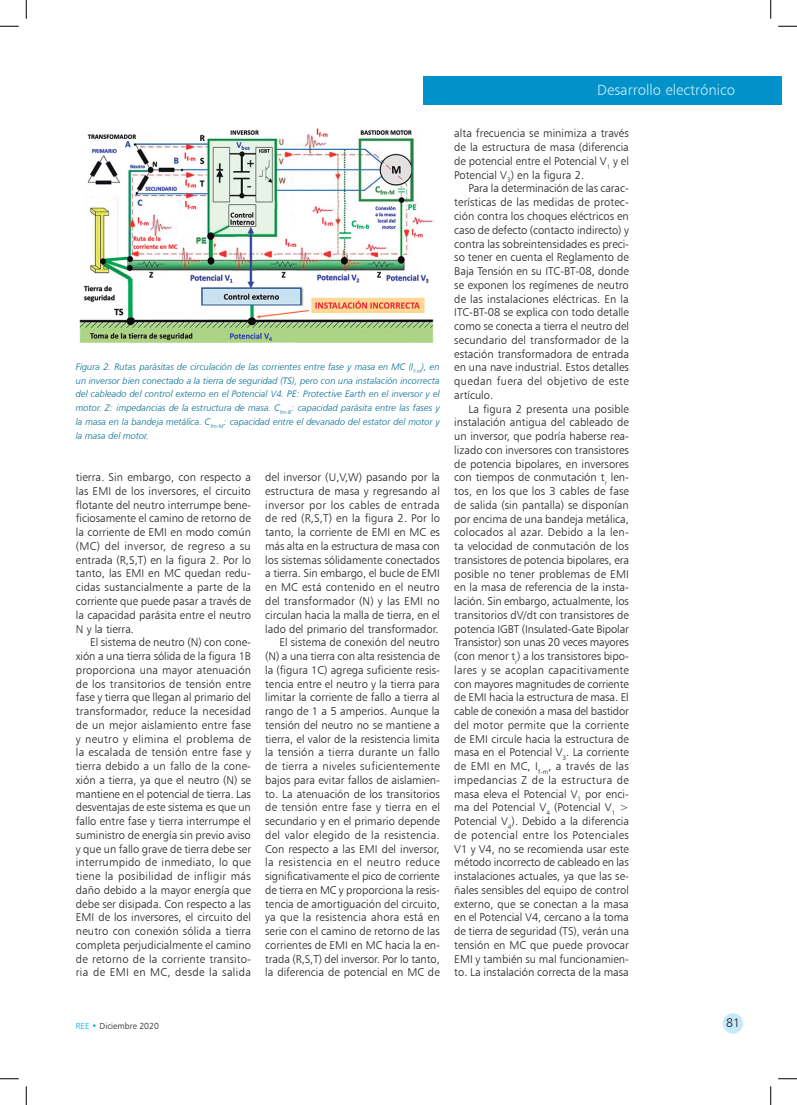
<style>
.page{position:relative;width:797px;height:1105px;background:#fff}
.page>*{position:absolute;margin:0;border:0;box-sizing:border-box;transform-origin:0 0}
.t1{font:15px "Humanist 777 BT Light B";color:#c6eafa}
.t2{font:12.5px "Humanist 777 BT Light B";color:#231f20}
.TEXTO_ARTICULO{font:11.25px/13.8px "Humanist 777 BT Light B";color:#231f20;text-align:justify}
.AUTOR_ARTICULO{font:9.38px/13.8px "Humanist 777 BT Light Italic B";color:#006c91;text-align:justify}
.t3{font:8.75px "Humanist 777 BT Light B";color:#231f20}
.s1{color:#00aeef}
</style>
<div class="page">
<div style="left:423px;top:76px;width:358px;height:29px;background:#0092c8"></div>
<div style="left:722px;top:1013px;width:21px;height:20px;background:#c6eafa;border-radius:50%"></div>
<img style="left:79px;top:129px;width:355px;height:214px">
<svg style="left:0;top:25px;width:19px;height:2px"></svg>
<svg style="left:778px;top:25px;width:19px;height:2px"></svg>
<svg style="left:0;top:1078px;width:19px;height:1px"></svg>
<svg style="left:778px;top:1078px;width:19px;height:1px"></svg>
<svg style="left:25px;top:0;width:2px;height:19px"></svg>
<svg style="left:25px;top:1086px;width:2px;height:19px"></svg>
<svg style="left:770px;top:0;width:1px;height:19px"></svg>
<svg style="left:770px;top:1086px;width:1px;height:19px"></svg>
<p class="AUTOR_ARTICULO" style="left:76px;top:359px;width:365px">Figura 2. Rutas parásitas de circulación de las corrientes entre fase y masa en MC (I<sub>f-m</sub>), en un inversor bien conectado a la tierra de seguridad (TS), pero con una instalación incorrecta del cableado del control externo en el Potencial V4. PE: Protective Earth en el inversor y el motor. Z: impedancias de la estructura de masa. C<sub>fm-B</sub>: capacidad parásita entre las fases y la masa en la bandeja metálica. C<sub>fm-M</sub>: capacidad entre el devanado del estator del motor y la masa del motor.</p>
<p class="TEXTO_ARTICULO" style="left:76px;top:470px;width:177px">tierra. Sin embargo, con respecto a las EMI de los inversores, el circuito flotante del neutro interrumpe bene&shy;ficiosamente el camino de retorno de la corriente de EMI en modo común (MC) del inversor, de regreso a su entrada (R,S,T) en la figura 2. Por lo tanto, las EMI en MC quedan redu&shy;cidas sustancialmente a parte de la corriente que puede pasar a través de la capacidad parásita entre el neutro N y la tierra.</p>
<p class="TEXTO_ARTICULO" style="left:76px;top:635px;width:177px;text-indent:14px">El sistema de neutro (N) con cone&shy;xión a una tierra sólida de la figura 1B proporciona una mayor atenuación de los transitorios de tensión entre fase y tierra que llegan al primario del transformador, reduce la necesidad de un mejor aislamiento entre fase y neutro y elimina el problema de la escalada de tensión entre fase y tierra debido a un fallo de la cone&shy;xión a tierra, ya que el neutro (N) se mantiene en el potencial de tierra. Las desventajas de este sistema es que un fallo entre fase y tierra interrumpe el suministro de energía sin previo aviso y que un fallo grave de tierra debe ser interrumpido de inmediato, lo que tiene la posibilidad de infligir más daño debido a la mayor energía que debe ser disipada. Con respecto a las EMI de los inversores, el circuito del neutro con conexión sólida a tierra completa perjudicialmente el camino de retorno de la corriente transito&shy;ria de EMI en MC, desde la salida</p>
<p class="TEXTO_ARTICULO" style="left:265px;top:470px;width:176px">del inversor (U,V,W) pasando por la estructura de masa y regresando al inversor por los cables de entrada de red (R,S,T) en la figura 2. Por lo tanto, la corriente de EMI en MC es más alta en la estructura de masa con los sistemas sólidamente conectados a tierra. Sin embargo, el bucle de EMI en MC está contenido en el neutro del transformador (N) y las EMI no circulan hacia la malla de tierra, en el lado del primario del transformador.</p>
<p class="TEXTO_ARTICULO" style="left:265px;top:635px;width:176px;text-indent:14px">El sistema de conexión del neutro (N) a una tierra con alta resistencia de la (figura 1C) agrega suficiente resis&shy;tencia entre el neutro y la tierra para limitar la corriente de fallo a tierra al rango de 1 a 5 amperios. Aunque la tensión del neutro no se mantiene a tierra, el valor de la resistencia limita la tensión a tierra durante un fallo de tierra a niveles suficientemente bajos para evitar fallos de aislamien&shy;to. La atenuación de los transitorios de tensión entre fase y tierra en el secundario y en el primario depende del valor elegido de la resistencia.<br>Con respecto a las EMI del inversor, la resistencia en el neutro reduce significativamente el pico de corriente de tierra en MC y proporciona la resis&shy;tencia de amortiguación del circuito, ya que la resistencia ahora está en serie con el camino de retorno de las corrientes de EMI en MC hacia la en&shy;trada (R,S,T) del inversor. Por lo tanto, la diferencia de potencial en MC de</p>
<h1 class="t1" style="left:597px;top:81px;width:139px">Desarrollo electrónico</h1>
<p class="TEXTO_ARTICULO" style="left:454px;top:127px;width:176px">alta frecuencia se minimiza a través de la estructura de masa (diferencia de potencial entre el Potencial V<sub>1</sub> y el Potencial V<sub>3</sub>) en la figura 2.</p>
<p class="TEXTO_ARTICULO" style="left:454px;top:182px;width:176px;text-indent:14px">Para la determinación de las carac&shy;terísticas de las medidas de protec&shy;ción contra los choques eléctricos en caso de defecto (contacto indirecto) y contra las sobreintensidades es preci&shy;so tener en cuenta el Reglamento de Baja Tensión en su ITC-BT-08, donde se exponen los regímenes de neutro de las instalaciones eléctricas. En la ITC-BT-08 se explica con todo detalle como se conecta a tierra el neutro del secundario del transformador de la estación transformadora de entrada en una nave industrial. Estos detalles quedan fuera del objetivo de este artículo.</p>
<p class="TEXTO_ARTICULO" style="left:454px;top:402px;width:176px;text-indent:14px">La figura 2 presenta una posible instalación antigua del cableado de un inversor, que podría haberse rea&shy;lizado con inversores con transistores de potencia bipolares, en inversores con tiempos de conmutación t<sub>r</sub> len&shy;tos, en los que los 3 cables de fase de salida (sin pantalla) se disponían por encima de una bandeja metálica, colocados al azar. Debido a la len&shy;ta velocidad de conmutación de los transistores de potencia bipolares, era posible no tener problemas de EMI en la masa de referencia de la insta&shy;lación. Sin embargo, actualmente, los transitorios dV/dt con transistores de potencia IGBT (Insulated-Gate Bipolar Transistor) son unas 20 veces mayores (con menor t<sub>r</sub>) a los transistores bipo&shy;lares y se acoplan capacitivamente con mayores magnitudes de corriente de EMI hacia la estructura de masa. El cable de conexión a masa del bastidor del motor permite que la corriente de EMI circule hacia la estructura de masa en el Potencial V<sub>3</sub>. La corriente de EMI en MC, I<sub>f-m</sub>, a través de las impedancias Z de la estructura de masa eleva el Potencial V<sub>1</sub> por enci&shy;ma del Potencial V<sub>4</sub> (Potencial V<sub>1</sub> &gt; Potencial V<sub>4</sub>). Debido a la diferencia de potencial entre los Potenciales V1 y V4, no se recomienda usar este método incorrecto de cableado en las instalaciones actuales, ya que las se&shy;ñales sensibles del equipo de control externo, que se conectan a la masa en el Potencial V4, cercano a la toma de tierra de seguridad (TS), verán una tensión en MC que puede provocar EMI y también su mal funcionamien&shy;to. La instalación correcta de la masa</p>
<p class="t3" style="left:76px;top:1020px;width:84px"><span class="s1">REE •</span> Diciembre 2020</p>
<p class="t2" style="left:726px;top:1015px;width:16px">81</p>
</div>
